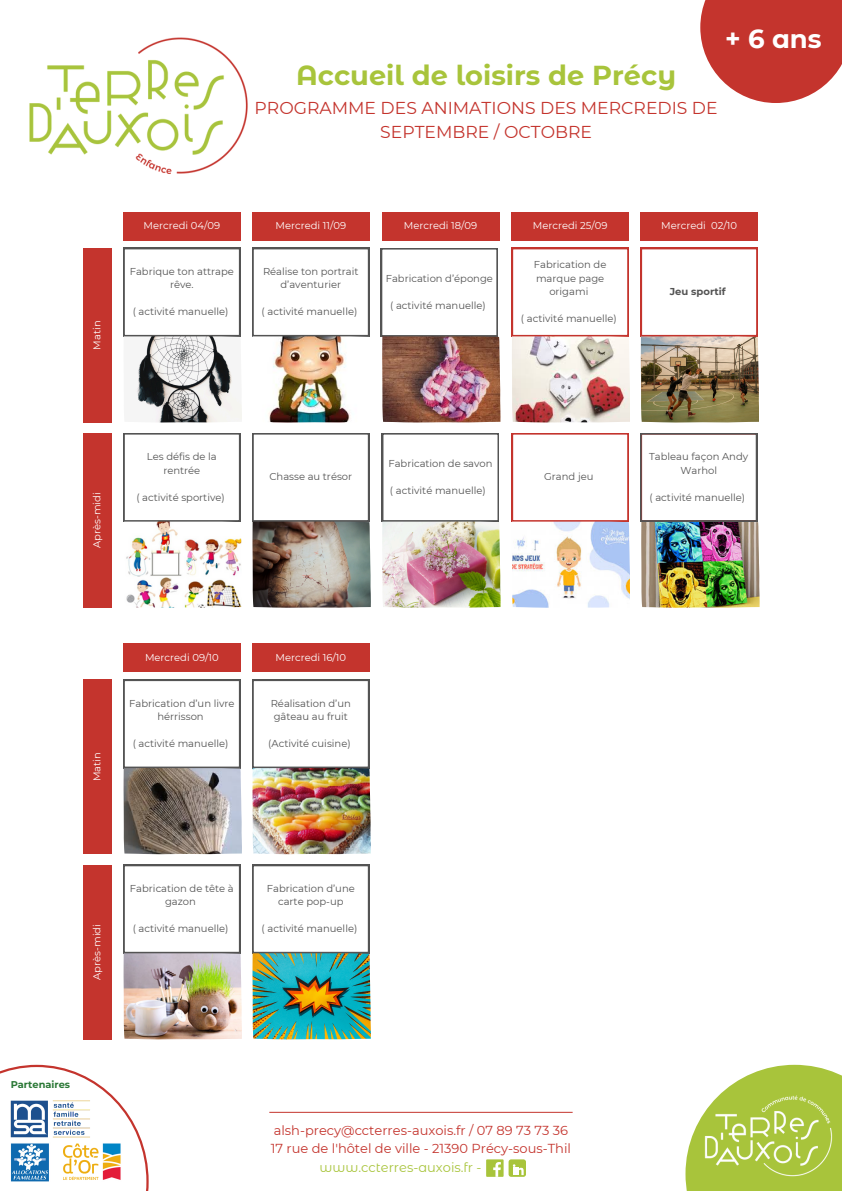
<style>
.page{position:relative;width:842px;height:1191px;background:#fff}
.page>*{position:absolute;margin:0;border:0;box-sizing:border-box;transform-origin:0 0}
.t1{font:700 27.3px "Montserrat Alternates";color:#a8c43b}
.t2{font:700 26px "Montserrat Alternates";color:#fff}
.t3{font:17.2px/24px "Montserrat";color:#c4342d;text-align:center}
.t4{font:13px/18px "Montserrat";color:#c4342d}
.t5{font:13px "Montserrat Alternates";color:#a8c43b}
.t6{font:10px/13.5px "Montserrat";color:#545454;text-align:center}
.t7{font:10px "Montserrat";color:#fff}
.t8{font:700 10px "Montserrat";color:#545454}
.t9{font:700 9.8px "Montserrat";color:#2b7836}
</style>
<div class="page">
<svg style="left:0;top:1064px;width:149px;height:126px"></svg>
<img style="left:11px;top:1100px;width:79px;height:37px">
<img style="left:63px;top:1142px;width:59px;height:39px">
<img style="left:11px;top:1142px;width:39px;height:39px">
<img style="left:29px;top:37px;width:219px;height:137px">
<svg style="left:685px;top:1064px;width:157px;height:126px;fill:#a8c43b"></svg>
<img style="left:700px;top:1089px;width:136px;height:92px">
<div style="left:700px;top:0;width:142px;height:103px;background:#c4342d"></div>
<div style="left:123px;top:211px;width:117px;height:29px;background:#c4342d"></div>
<div style="left:252px;top:211px;width:117px;height:29px;background:#c4342d"></div>
<div style="left:382px;top:211px;width:117px;height:29px;background:#c4342d"></div>
<div style="left:512px;top:211px;width:117px;height:29px;background:#c4342d"></div>
<div style="left:641px;top:211px;width:117px;height:29px;background:#c4342d"></div>
<div style="left:83px;top:248px;width:29px;height:174px;background:#c4342d"></div>
<div style="left:83px;top:433px;width:29px;height:174px;background:#c4342d"></div>
<div style="left:123px;top:643px;width:117px;height:29px;background:#c4342d"></div>
<div style="left:252px;top:643px;width:117px;height:29px;background:#c4342d"></div>
<div style="left:83px;top:679px;width:29px;height:175px;background:#c4342d"></div>
<div style="left:83px;top:864px;width:29px;height:175px;background:#c4342d"></div>
<div style="left:486px;top:1159px;width:17px;height:17px;background:#a8c43b"></div>
<svg style="left:493px;top:1162px;width:8px;height:14px"></svg>
<div style="left:509px;top:1159px;width:17px;height:17px;background:#a8c43b;border-radius:3px"></div>
<svg style="left:513px;top:1164px;width:11px;height:10px"></svg>
<hr style="left:269px;top:1111px;width:304px;height:1px;background:#c4342d">
<svg style="left:123px;top:248px;width:117px;height:88px"></svg>
<img style="left:124px;top:336px;width:117px;height:86px">
<svg style="left:252px;top:248px;width:117px;height:88px"></svg>
<img style="left:252px;top:336px;width:118px;height:86px">
<svg style="left:381px;top:248px;width:117px;height:88px"></svg>
<img style="left:382px;top:336px;width:118px;height:86px">
<svg style="left:512px;top:248px;width:117px;height:88px"></svg>
<img style="left:512px;top:336px;width:118px;height:86px">
<svg style="left:641px;top:248px;width:117px;height:88px"></svg>
<img style="left:641px;top:336px;width:118px;height:86px">
<svg style="left:123px;top:433px;width:117px;height:88px"></svg>
<img style="left:641px;top:521px;width:118px;height:86px">
<svg style="left:252px;top:433px;width:117px;height:88px"></svg>
<img style="left:252px;top:521px;width:118px;height:86px">
<svg style="left:382px;top:433px;width:117px;height:88px"></svg>
<img style="left:382px;top:521px;width:118px;height:86px">
<svg style="left:512px;top:433px;width:117px;height:88px"></svg>
<img style="left:512px;top:521px;width:118px;height:86px">
<svg style="left:123px;top:679px;width:117px;height:89px"></svg>
<img style="left:124px;top:768px;width:117px;height:86px">
<svg style="left:252px;top:679px;width:117px;height:89px"></svg>
<img style="left:252px;top:768px;width:118px;height:86px">
<svg style="left:123px;top:864px;width:117px;height:89px"></svg>
<img style="left:123px;top:953px;width:118px;height:86px">
<svg style="left:252px;top:864px;width:117px;height:89px"></svg>
<img style="left:252px;top:953px;width:118px;height:86px">
<svg style="left:640px;top:433px;width:118px;height:88px"></svg>
<img style="left:124px;top:521px;width:118px;height:86px">
<h3 class="t1" style="left:296px;top:58px;width:381px">Accueil de loisirs de Précy</h3>
<p class="t3" style="left:255px;top:96px;width:464px">PROGRAMME DES ANIMATIONS DES MERCREDIS DE<br>SEPTEMBRE / OCTOBRE</p>
<h3 class="t2" style="left:725px;top:23px;width:98px">+ 6 ans</h3>
<p class="t7" style="left:91px;top:349px;width:30px;rotate:-90deg">Matin</p>
<p class="t7" style="left:144px;top:219px;width:78px">Mercredi 04/09</p>
<p class="t7" style="left:275px;top:219px;width:72px">Mercredi 11/09</p>
<p class="t7" style="left:404px;top:219px;width:75px">Mercredi 18/09</p>
<p class="t7" style="left:533px;top:219px;width:76px">Mercredi 25/09</p>
<p class="t7" style="left:661px;top:219px;width:77px">Mercredi 02/10</p>
<p class="t6" style="left:130px;top:264px;width:106px">Fabrique ton attrape rêve.</p>
<p class="t6" style="left:133px;top:305px;width:97px">( activité manuelle)</p>
<p class="t6" style="left:263px;top:264px;width:97px">Réalise ton portrait d’aventurier</p>
<p class="t6" style="left:262px;top:305px;width:97px">( activité manuelle)</p>
<p class="t6" style="left:386px;top:271px;width:109px">Fabrication d’éponge</p>
<p class="t6" style="left:390px;top:298px;width:97px">( activité manuelle)</p>
<p class="t6" style="left:534px;top:258px;width:74px">Fabrication de marque page origami</p>
<p class="t6" style="left:521px;top:312px;width:97px">( activité manuelle)</p>
<p class="t8" style="left:670px;top:285px;width:57px">Jeu sportif</p>
<p class="t7" style="left:91px;top:548px;width:57px;rotate:-90deg">Après-midi</p>
<h4 class="t6" style="left:147px;top:449px;width:71px">Les défis de la rentrée</h4>
<p class="t6" style="left:136px;top:490px;width:90px">( activité sportive)</p>
<p class="t6" style="left:269px;top:470px;width:84px">Chasse au trésor</p>
<p class="t6" style="left:388px;top:456px;width:106px">Fabrication de savon</p>
<p class="t6" style="left:390px;top:483px;width:97px">( activité manuelle)</p>
<p class="t7" style="left:91px;top:781px;width:30px;rotate:-90deg">Matin</p>
<p class="t7" style="left:145px;top:650px;width:75px">Mercredi 09/10</p>
<p class="t7" style="left:275px;top:650px;width:72px">Mercredi 16/10</p>
<p class="t6" style="left:129px;top:696px;width:107px">Fabrication d’un livre hérrisson</p>
<p class="t6" style="left:133px;top:736px;width:97px">( activité manuelle)</p>
<p class="t6" style="left:271px;top:696px;width:82px;text-align:left">Réalisation d’un gâteau au fruit</p>
<p class="t6" style="left:268px;top:736px;width:84px">(Activité cuisine)</p>
<p class="t6" style="left:544px;top:470px;width:51px">Grand jeu</p>
<p class="t7" style="left:91px;top:979px;width:57px;rotate:-90deg">Après-midi</p>
<p class="t6" style="left:130px;top:881px;width:105px">Fabrication de tête à gazon</p>
<p class="t6" style="left:133px;top:921px;width:97px">( activité manuelle)</p>
<p class="t6" style="left:267px;top:881px;width:90px">Fabrication d’une carte pop-up</p>
<p class="t6" style="left:262px;top:921px;width:97px">( activité manuelle)</p>
<h2 class="t9" style="left:11px;top:1078px;width:61px">Partenaires</h2>
<p class="t4" style="left:271px;top:1120px;width:302px">alsh-precy@ccterres-auxois.fr / 07 89 73 73 36<br>17 rue de l'hôtel de ville - 21390 Précy-sous-Thil</p>
<p class="t5" style="left:319px;top:1159px;width:164px">www.ccterres-auxois.fr -</p>
<p class="t6" style="left:649px;top:449px;width:101px">Tableau façon Andy<br>Warhol</p>
<p class="t6" style="left:649px;top:490px;width:97px">( activité manuelle)</p>
</div>
